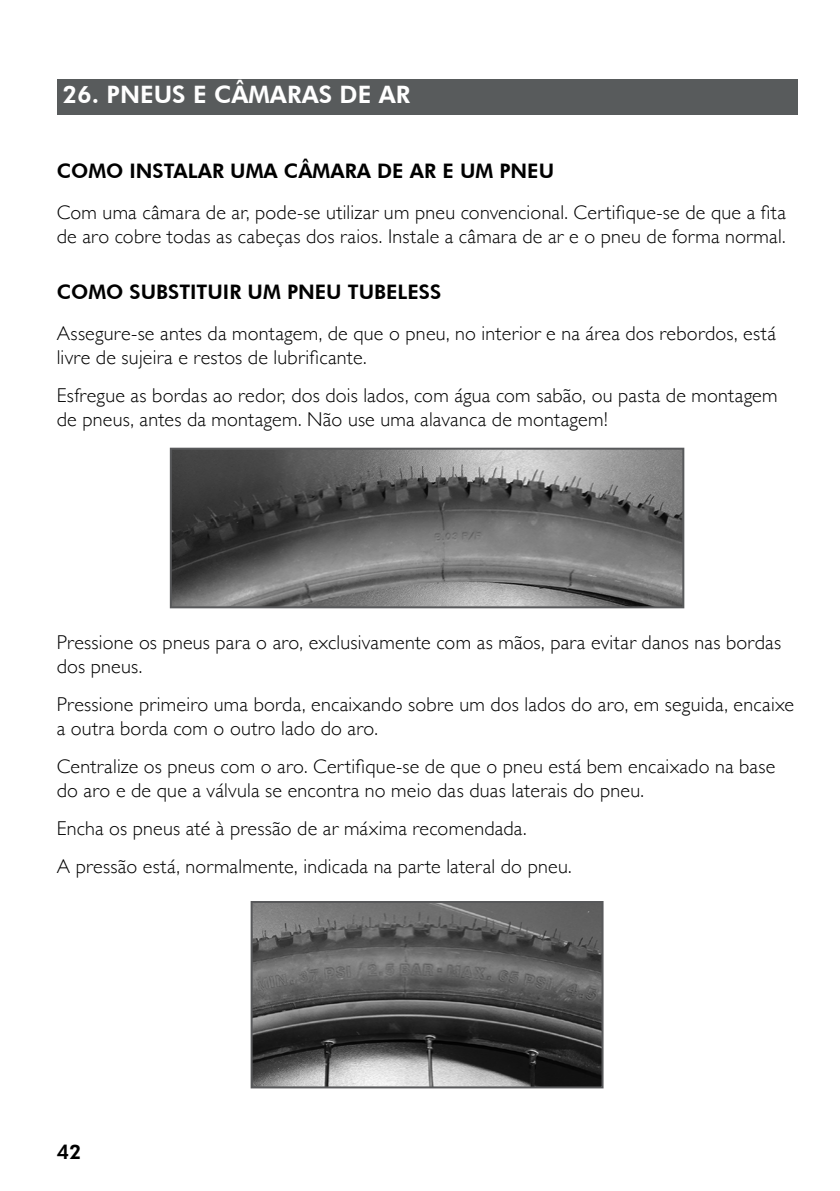
<style>
.page{position:relative;width:840px;height:1191px;background:#fff}
.page>*{position:absolute;margin:0;border:0;box-sizing:border-box;transform-origin:0 0}
.t1{font:800 24px "Futura BT";color:#fff}
.t2{font:300 20px/24px "Gill Sans";letter-spacing:.01em;color:#000}
.t3{font:800 20px "Futura BT";color:#000}
</style>
<div class="page">
<div style="left:57px;top:79px;width:740px;height:36px;background:#585b5c"></div>
<img style="left:173px;top:451px;width:508px;height:154px">
<div style="left:170px;top:448px;width:514px;height:160px;border:2px solid #58595b"></div>
<img style="left:253px;top:904px;width:347px;height:181px">
<div style="left:250px;top:901px;width:353px;height:187px;border:2px solid #58595b"></div>
<p class="t1" style="left:62px;top:80px;width:349px">26. PNEUS E CÂMARAS DE AR</p>
<p class="t3" style="left:57px;top:159px;width:498px">COMO INSTALAR UMA CÂMARA DE AR E UM PNEU</p>
<p class="t2" style="left:57px;top:200px;width:730px">Com uma câmara de ar, pode-se utilizar um pneu convencional. Certifique-se de que a fita de aro cobre todas as cabeças dos raios. Instale a câmara de ar e o pneu de forma normal.</p>
<p class="t3" style="left:57px;top:279px;width:386px">COMO SUBSTITUIR UM PNEU TUBELESS</p>
<p class="t2" style="left:57px;top:320px;width:720px">Assegure-se antes da montagem, de que o pneu, no interior e na área dos rebordos, está livre de sujeira e restos de lubrificante.</p>
<p class="t2" style="left:57px;top:382px;width:722px">Esfregue as bordas ao redor, dos dois lados, com água com sabão, ou pasta de montagem de pneus, antes da montagem. Não use uma alavanca de montagem!</p>
<p class="t2" style="left:57px;top:629px;width:725px">Pressione os pneus para o aro, exclusivamente com as mãos, para evitar danos nas bordas dos pneus.</p>
<p class="t2" style="left:57px;top:691px;width:738px">Pressione primeiro uma borda, encaixando sobre um dos lados do aro, em seguida, encaixe a outra borda com o outro lado do aro.</p>
<p class="t2" style="left:57px;top:753px;width:719px">Centralize os pneus com o aro. Certifique-se de que o pneu está bem encaixado na base do aro e de que a válvula se encontra no meio das duas laterais do pneu.</p>
<p class="t2" style="left:57px;top:808px;width:516px;line-height:38.2px">Encha os pneus até à pressão de ar máxima recomendada.<br>A pressão está, normalmente, indicada na parte lateral do pneu.</p>
<p class="t3" style="left:57px;top:1139px;width:26px">42</p>
</div>
